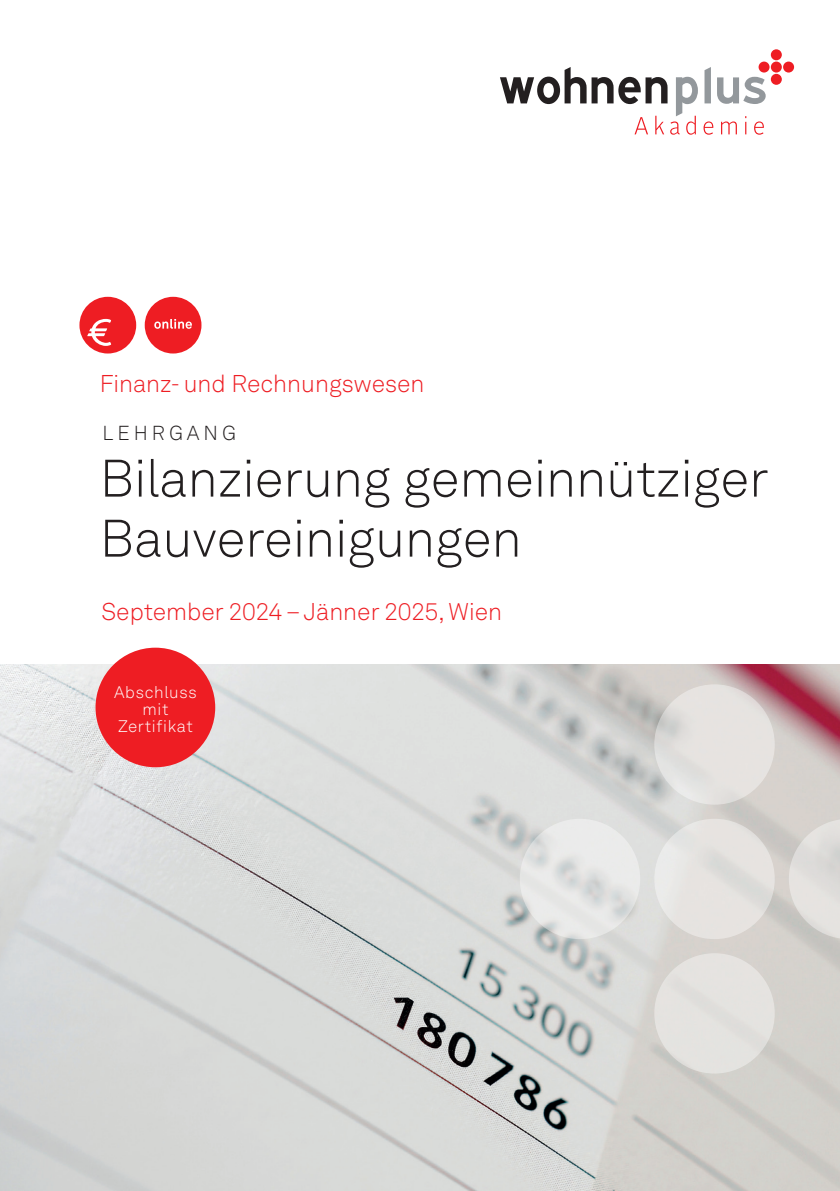
<style>
.page{position:relative;width:840px;height:1191px;background:#fff}
.page>*{position:absolute;margin:0;border:0;box-sizing:border-box;transform-origin:0 0}
.t1{font:300 52px/60px "Akkurat LL";letter-spacing:-.005em;color:#231f20}
.Termin___Ort_Akkurat{font:300 24px "Akkurat LL";color:#ee1d23}
.Kategorie_Akkurat{font:300 24px "Akkurat LL";color:#ee1d23}
.t2{font:300 20px "Akkurat LL";letter-spacing:.2em;color:#231f20}
.t3{font:300 16.4px "Akkurat LL";letter-spacing:.04em;color:#fff}
</style>
<div class="page">
<div style="left:770px;top:62px;width:11px;height:11px;background:#ee1d23;border-radius:50%"></div>
<div style="left:758px;top:62px;width:11px;height:11px;background:#ee1d23;border-radius:50%"></div>
<div style="left:782px;top:62px;width:11px;height:11px;background:#ee1d23;border-radius:50%"></div>
<div style="left:770px;top:74px;width:11px;height:11px;background:#ee1d23;border-radius:50%"></div>
<div style="left:770px;top:49px;width:11px;height:11px;background:#ee1d23;border-radius:50%"></div>
<svg style="left:704px;top:67px;width:6px;height:36px"></svg>
<svg style="left:717px;top:77px;width:48px;height:27px"></svg>
<svg style="left:500px;top:67px;width:197px;height:68px"></svg>
<svg style="left:703px;top:121px;width:10px;height:14px"></svg>
<svg style="left:721px;top:121px;width:15px;height:13px"></svg>
<svg style="left:745px;top:116px;width:1px;height:18px"></svg>
<svg style="left:754px;top:121px;width:9px;height:14px"></svg>
<img style="left:0;top:665px;width:839px;height:526px">
<div style="left:654px;top:818px;width:120px;height:121px;background:#e6e3e0;border-radius:50%"></div>
<svg style="left:519px;top:818px;width:120px;height:121px;background:#e4e5e4"></svg>
<svg style="left:788px;top:818px;width:51px;height:121px;background:#dbd9d5"></svg>
<div style="left:654px;top:953px;width:120px;height:120px;background:#e4e3e0;border-radius:50%"></div>
<div style="left:654px;top:684px;width:120px;height:120px;background:#e6e3e0;border-radius:50%"></div>
<div style="left:79px;top:297px;width:57px;height:56px;background:#ee1d23;border-radius:50%"></div>
<svg style="left:87px;top:319px;width:24px;height:27px"></svg>
<div style="left:95px;top:647px;width:120px;height:120px;background:#ee1d23;border-radius:50%"></div>
<div style="left:145px;top:297px;width:56px;height:56px;background:#ee1d23;border-radius:50%"></div>
<svg style="left:154px;top:319px;width:38px;height:10px"></svg>
<p class="Kategorie_Akkurat" style="left:100px;top:366px;width:326px">Finanz- und Rechnungswesen</p>
<p class="t2" style="left:103px;top:418px;width:135px">LEHRGANG</p>
<p class="t1" style="left:100px;top:447px;width:670px">Bilanzierung gemeinnütziger<br>Bauvereinigungen</p>
<p class="Termin___Ort_Akkurat" style="left:101px;top:595px;width:402px">September 2024 – Jänner 2025, Wien</p>
<p class="t3" style="left:114px;top:680px;width:84px">Abschluss</p>
<p class="t3" style="left:142px;top:697px;width:27px">mit</p>
<p class="t3" style="left:118px;top:714px;width:76px">Zertifikat</p>
</div>
